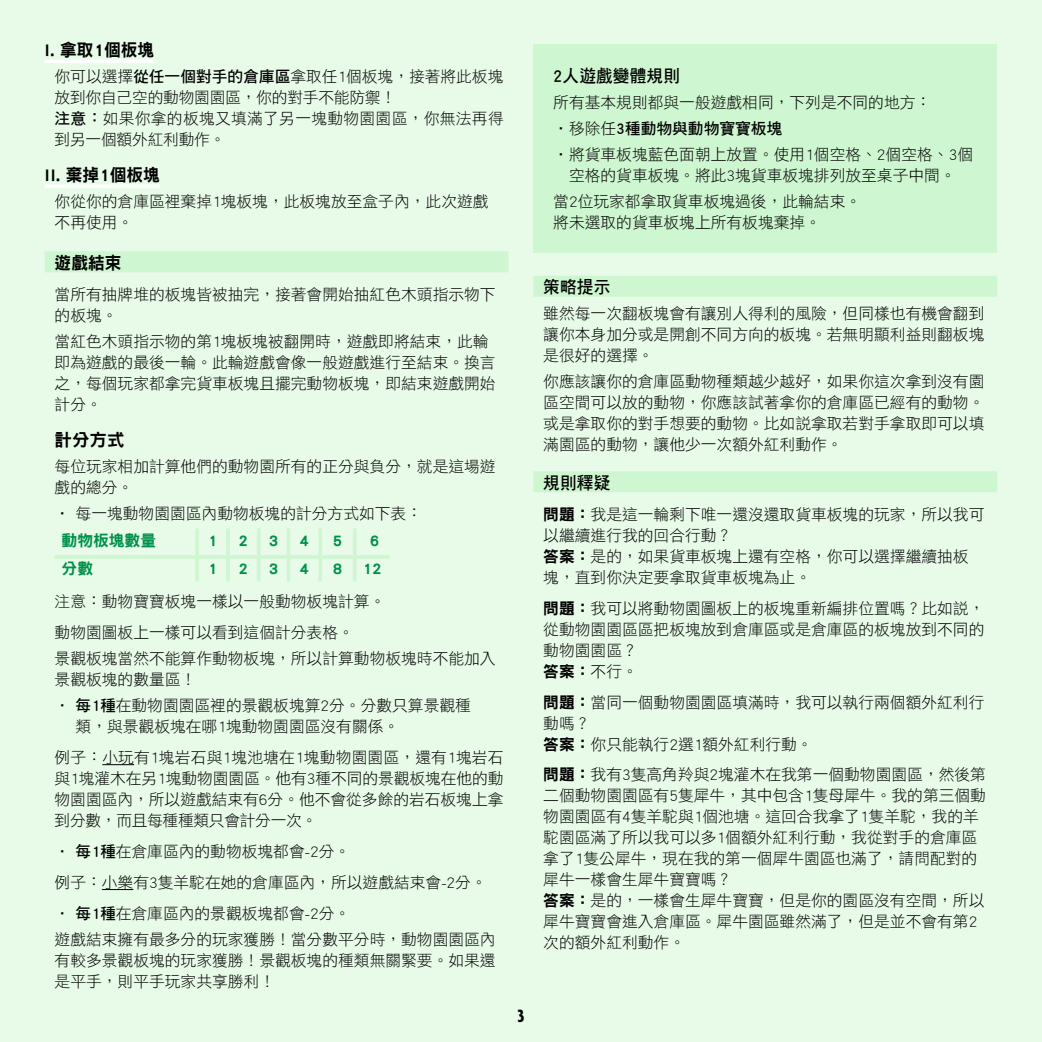
<style>
.page{position:relative;width:1042px;height:1042px;background:#e8fbe9}
.page>*{position:absolute;margin:0;border:0;box-sizing:border-box;transform-origin:0 0}
.t1{font:700 condensed 19.25px "Agenda";color:#000;scale:.95 1}
.t2{font:17.5px "DF Hei Std W9";letter-spacing:.01em;color:#000;scale:.95 1}
.t3{font:17.5px "DF Hei Std W7";letter-spacing:.01em;color:#000;scale:.95 1}
.t4{font:17.5px "DF Hei Std W9";letter-spacing:.01em;color:#000}
.t5{font:15.75px/21px "DF Hei Std W3";color:#000}
.t6{font:15.75px "DF Hei Std W9";color:#009149}
.t7{font:15.75px "DF Hei Std W7";color:#000}
.t8{font:15.75px "DF Hei Std W9";color:#000}
.s1{font-family:"DF Hei Std W7"}
.s2{font-family:"DF Hei Std W3"}
.s3{font-family:"DF Hei Std W9"}
</style>
<div class="page">
<hr style="left:45px;top:60px;width:109px;height:3px;background:#fff">
<hr style="left:45px;top:184px;width:115px;height:4px;background:#fff">
<div style="left:45px;top:251px;width:463px;height:21px;background:#cef6d0"></div>
<hr style="left:102px;top:764px;width:32px;height:1px;background:#000">
<hr style="left:102px;top:889px;width:31px;height:1px;background:#000">
<hr style="left:195px;top:528px;width:4px;height:27px;background:#cef6d0">
<hr style="left:226px;top:528px;width:4px;height:27px;background:#cef6d0">
<hr style="left:257px;top:528px;width:3px;height:27px;background:#cef6d0">
<hr style="left:287px;top:528px;width:3px;height:27px;background:#cef6d0">
<hr style="left:318px;top:528px;width:4px;height:27px;background:#cef6d0">
<hr style="left:353px;top:528px;width:3px;height:27px;background:#cef6d0">
<hr style="left:55px;top:555px;width:142px;height:4px;background:#cef6d0">
<hr style="left:197px;top:555px;width:31px;height:4px;background:#cef6d0">
<hr style="left:195px;top:559px;width:4px;height:22px;background:#cef6d0">
<hr style="left:228px;top:555px;width:31px;height:4px;background:#cef6d0">
<hr style="left:226px;top:559px;width:4px;height:22px;background:#cef6d0">
<hr style="left:259px;top:555px;width:29px;height:4px;background:#cef6d0">
<hr style="left:257px;top:559px;width:3px;height:22px;background:#cef6d0">
<hr style="left:288px;top:555px;width:32px;height:4px;background:#cef6d0">
<hr style="left:287px;top:559px;width:3px;height:22px;background:#cef6d0">
<hr style="left:320px;top:555px;width:35px;height:4px;background:#cef6d0">
<hr style="left:318px;top:559px;width:4px;height:22px;background:#cef6d0">
<hr style="left:355px;top:555px;width:35px;height:4px;background:#cef6d0">
<hr style="left:353px;top:559px;width:3px;height:22px;background:#cef6d0">
<div style="left:533px;top:276px;width:464px;height:21px;background:#cef6d0"></div>
<div style="left:533px;top:471px;width:464px;height:21px;background:#cef6d0"></div>
<div style="left:533px;top:45px;width:464px;height:208px;background:#cef6d0"></div>
<p class="t2" style="left:45px;top:40px;width:117px">I. 拿取1個板塊</p>
<p class="t5" style="left:55px;top:66px;width:451px">你可以選擇<span class="s1">從任一個對手的倉庫區</span>拿取任1個板塊，接著將此板塊放到你自己空的動物園園區，你的對手不能防禦！<br><span class="s1">注意：</span>如果你拿的板塊又填滿了另一塊動物園園區，你無法再得到另一個額外紅利動作。</p>
<p class="t2" style="left:45px;top:165px;width:123px">II. 棄掉1個板塊</p>
<p class="t5" style="left:55px;top:191px;width:435px">你從你的倉庫區裡棄掉1塊板塊，此板塊放至盒子內，此次遊戲不再使用。</p>
<p class="t2" style="left:55px;top:253px;width:72px">遊戲結束</p>
<p class="t5" style="left:55px;top:283px;width:442px">當所有抽牌堆的板塊皆被抽完，接著會開始抽紅色木頭指示物下的板塊。</p>
<p class="t5" style="left:55px;top:330px;width:442px">當紅色木頭指示物的第1塊板塊被翻開時，遊戲即將結束，此輪即為遊戲的最後一輪。此輪遊戲會像一般遊戲進行至結束。換言之，每個玩家都拿完貨車板塊且擺完動物板塊，即結束遊戲開始計分。</p>
<p class="t4" style="left:55px;top:430px;width:71px">計分方式</p>
<p class="t5" style="left:55px;top:455px;width:442px">每位玩家相加計算他們的動物園所有的正分與負分，就是這場遊戲的總分。</p>
<p class="t5" style="left:55px;top:502px;width:369px">• 每一塊動物園園區內動物板塊的計分方式如下表：</p>
<p class="t6" style="left:62px;top:532px;width:96px">動物板塊數量</p>
<p class="t6" style="left:208px;top:532px;width:11px">1</p>
<p class="t6" style="left:238px;top:532px;width:11px">2</p>
<p class="t6" style="left:269px;top:532px;width:11px">3</p>
<p class="t6" style="left:299px;top:532px;width:11px">4</p>
<p class="t6" style="left:333px;top:532px;width:11px">5</p>
<p class="t6" style="left:370px;top:532px;width:11px">6</p>
<p class="t6" style="left:62px;top:560px;width:33px">分數</p>
<p class="t6" style="left:208px;top:560px;width:11px">1</p>
<p class="t6" style="left:238px;top:560px;width:11px">2</p>
<p class="t6" style="left:269px;top:560px;width:11px">3</p>
<p class="t6" style="left:299px;top:560px;width:11px">4</p>
<p class="t6" style="left:333px;top:560px;width:11px">8</p>
<p class="t6" style="left:363px;top:560px;width:21px">12</p>
<p class="t5" style="left:55px;top:586px;width:332px;line-height:31px">注意：動物寶寶板塊一樣以一般動物板塊計算。動物園圖板上一樣可以看到這個計分表格。</p>
<p class="t5" style="left:55px;top:648px;width:442px">景觀板塊當然不能算作動物板塊，所以計算動物板塊時不能加入景觀板塊的數量區！</p>
<p class="t5" style="left:76px;top:695px;width:397px;text-indent:-21px">• <span class="s1">每1種</span>在動物園園區裡的景觀板塊算2分。分數只算景觀種類，與景觀板塊在哪1塊動物園園區沒有關係。</p>
<p class="t5" style="left:55px;top:746px;width:450px;text-align:justify">例子：小玩有1塊岩石與1塊池塘在1塊動物園園區，還有1塊岩石與1塊灌木在另1塊動物園園區。他有3種不同的景觀板塊在他的動物園園區內，所以遊戲結束有6分。他不會從多餘的岩石板塊上拿到分數，而且每種種類只會計分一次。</p>
<p class="t5" style="left:55px;top:835px;width:434px;line-height:31px">• <span class="s1">每1種</span>在倉庫區內的動物板塊都會-2分。<br>例子：小樂有3隻羊駝在她的倉庫區內，所以遊戲結束會-2分。</p>
<p class="t5" style="left:55px;top:900px;width:442px;line-height:25.9px">• <span class="s1">每1種</span>在倉庫區內的景觀板塊都會-2分。<br>遊戲結束擁有最多分的玩家獲勝！當分數平分時，動物園園區內</p>
<p class="t5" style="left:55px;top:949px;width:442px">有較多景觀板塊的玩家獲勝！景觀板塊的種類無關緊要。如果還是平手，則平手玩家共享勝利！</p>
<p class="t1" style="left:517px;top:1005px;width:9px">3</p>
<p class="t3" style="left:553px;top:66px;width:135px">2人遊戲變體規則</p>
<p class="t5" style="left:553px;top:91px;width:379px">所有基本規則都與一般遊戲相同，下列是不同的地方：</p>
<p class="t7" style="left:553px;top:119px;width:231px"><span class="s2">•移除任</span>3種動物與動物寶寶板塊</p>
<p class="t5" style="left:553px;top:143px;width:421px">•將貨車板塊藍色面朝上放置。使用1個空格、2個空格、3個　空格的貨車板塊。將此3塊貨車板塊排列放至桌子中間。</p>
<p class="t5" style="left:553px;top:190px;width:309px">當2位玩家都拿取貨車板塊過後，此輪結束。將未選取的貨車板塊上所有板塊棄掉。</p>
<p class="t3" style="left:543px;top:277px;width:72px">策略提示</p>
<p class="t5" style="left:543px;top:303px;width:442px;text-align:justify">雖然每一次翻板塊會有讓別人得利的風險，但同樣也有機會翻到讓你本身加分或是開創不同方向的板塊。若無明顯利益則翻板塊是很好的選擇。</p>
<p class="t5" style="left:543px;top:371px;width:442px;text-align:justify">你應該讓你的倉庫區動物種類越少越好，如果你這次拿到沒有園區空間可以放的動物，你應該試著拿你的倉庫區已經有的動物。或是拿取你的對手想要的動物。比如說拿取若對手拿取即可以填滿園區的動物，讓他少一次額外紅利動作。</p>
<p class="t3" style="left:543px;top:473px;width:72px">規則釋疑</p>
<p class="t5" style="left:543px;top:503px;width:442px"><span class="s3">問題：</span>我是這一輪剩下唯一還沒還取貨車板塊的玩家，所以我可以繼續進行我的回合行動？<br><span class="s3">答案：</span>是的，如果貨車板塊上還有空格，你可以選擇繼續抽板塊，直到你決定要拿取貨車板塊為止。</p>
<p class="t5" style="left:543px;top:597px;width:442px;text-align:justify"><span class="s3">問題：</span>我可以將動物園圖板上的板塊重新編排位置嗎？比如說，從動物園園區區把板塊放到倉庫區或是倉庫區的板塊放到不同的動物園園區？</p>
<p class="t8" style="left:543px;top:662px;width:96px">答案：<span class="s2">不行。</span></p>
<p class="t5" style="left:543px;top:691px;width:442px"><span class="s3">問題：</span>當同一個動物園園區填滿時，我可以執行兩個額外紅利行動嗎？<br><span class="s3">答案：</span>你只能執行2選1額外紅利行動。</p>
<p class="t5" style="left:543px;top:764px;width:444px"><span class="s3">問題：</span>我有3隻高角羚與2塊灌木在我第一個動物園園區，然後第二個動物園園區有5隻犀牛，其中包含1隻母犀牛。我的第三個動物園園區有4隻羊駝與1個池塘。這回合我拿了1隻羊駝，我的羊駝園區滿了所以我可以多1個額外紅利行動，我從對手的倉庫區拿了1隻公犀牛，現在我的第一個犀牛園區也滿了，請問配對的犀牛一樣會生犀牛寶寶嗎？<br><span class="s3">答案：</span>是的，一樣會生犀牛寶寶，但是你的園區沒有空間，所以犀牛寶寶會進入倉庫區。犀牛園區雖然滿了，但是並不會有第2次的額外紅利動作。</p>
</div>
